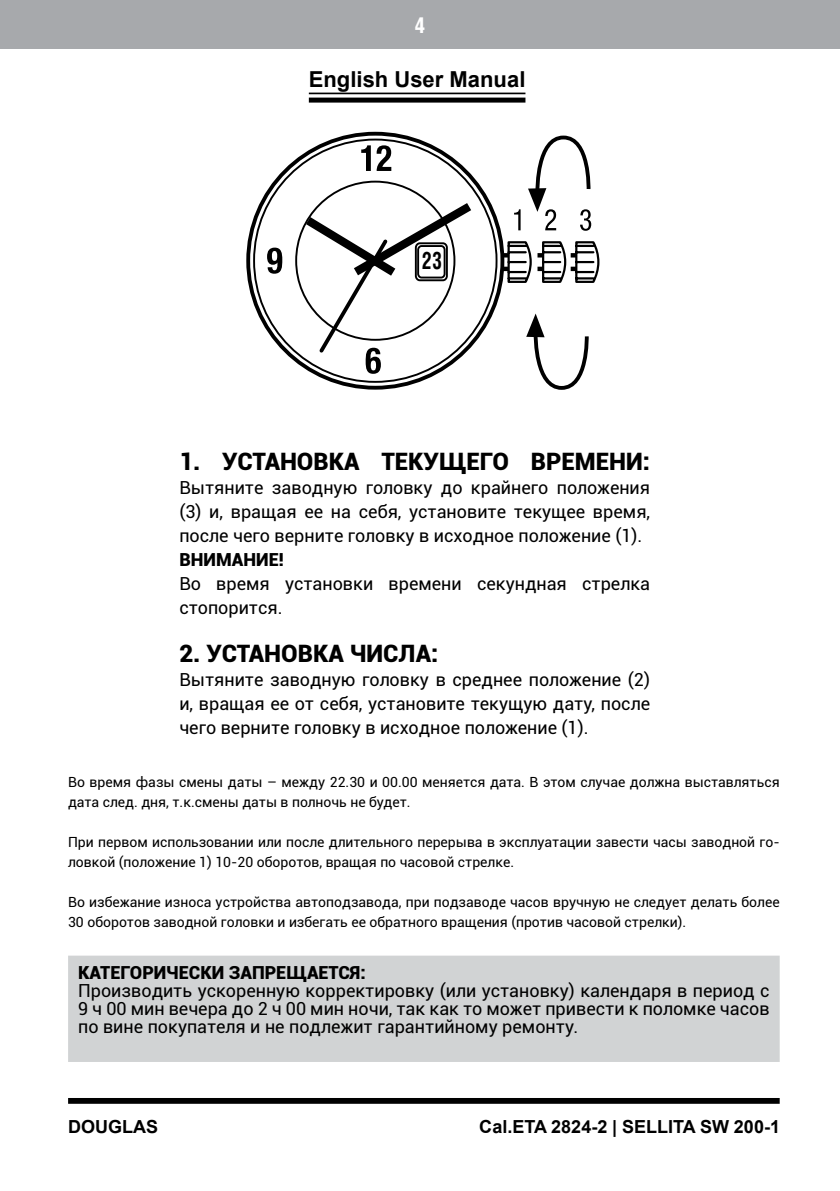
<style>
.page{position:relative;width:840px;height:1191px;background:#fff}
.page>*{position:absolute;margin:0;border:0;box-sizing:border-box;transform-origin:0 0}
.t1{font:700 24.2px "Helios Cond";color:#000;scale:.84 1}
.t2{font:900 24px "Roboto";color:#000}
.t3{font:700 22px "Arial";color:#000}
.t4{font:700 22px "Helios Cond";color:#fff}
.t5{font:18px/24px "Roboto";color:#000;text-align:justify}
.t6{font:700 18px "Arial";color:#000}
.t7{font:900 18px "Roboto";color:#000}
.t8{font:14px/20px "Roboto";color:#000}
</style>
<div class="page">
<div style="left:0;top:0;width:839px;height:48px;background:#a7a9ac"></div>
<div style="left:68px;top:1098px;width:711px;height:5px;border:2px solid #000"></div>
<hr style="left:309px;top:93px;width:216px;height:1px;background:#000">
<div style="left:309px;top:98px;width:216px;height:5px;background:#000"></div>
<svg style="left:502px;top:239px;width:98px;height:45px"></svg>
<svg style="left:361px;top:145px;width:9px;height:26px"></svg>
<svg style="left:376px;top:145px;width:15px;height:26px"></svg>
<svg style="left:267px;top:248px;width:15px;height:26px"></svg>
<svg style="left:514px;top:209px;width:6px;height:21px"></svg>
<svg style="left:306px;top:203px;width:165px;height:171px"></svg>
<svg style="left:528px;top:135px;width:64px;height:96px"></svg>
<svg style="left:526px;top:313px;width:63px;height:77px"></svg>
<div style="left:414px;top:242px;width:33px;height:39px;border:2px solid #000;border-radius:4px"></div>
<div style="left:417px;top:245px;width:28px;height:33px;border:2px solid #000;border-radius:4px"></div>
<div style="left:73px;top:960px;width:701px;height:97px;background:#d1d3d4"></div>
<div style="left:68px;top:955px;width:711px;height:107px;border:10px solid #d1d3d4"></div>
<p class="t4" style="left:414px;top:13px;width:12px">4</p>
<p class="t3" style="left:309px;top:64px;width:218px">English User Manual</p>
<h1 class="t1" style="left:421px;top:247px;width:25px">23</h1>
<h2 class="t2" style="left:179px;top:444px;width:75px">1. Установка</h2>
<h2 class="t2" style="left:381px;top:444px;width:16px">теку</h2>
<h2 class="t2" style="left:439px;top:444px;width:42px">щего</h2>
<h2 class="t2" style="left:530px;top:444px;width:17px">времени</h2>
<h2 class="t2" style="left:642px;top:444px;width:9px">:</h2>
<p class="t5" style="left:179px;top:474px;width:472px">Вытяните заводную головку до крайнего положения (3) и, вращая ее на себя, установите текущее время, после чего верните головку в исходное положение (1).</p>
<p class="t7" style="left:179px;top:546px;width:106px">ВНИМАНИЕ!</p>
<p class="t5" style="left:179px;top:570px;width:472px">Во время установки времени секундная стрелка стопорится.</p>
<h2 class="t2" style="left:179px;top:636px;width:59px">2. Установка</h2>
<h2 class="t2" style="left:349px;top:636px;width:17px">числа</h2>
<h2 class="t2" style="left:431px;top:636px;width:9px">:</h2>
<p class="t5" style="left:179px;top:666px;width:472px">Вытяните заводную головку в среднее положение (2) и, вращая ее от себя, установите текущую дату, после чего верните головку в исходное положение (1).</p>
<p class="t8" style="left:68px;top:771px;width:712px">Во время фазы смены даты – между 22.30 и 00.00 меняется дата. В этом случае должна выставляться дата след. дня, т.к.смены даты в полночь не будет.</p>
<p class="t8" style="left:68px;top:831px;width:712px">При первом использовании или после длительного перерыва в эксплуатации завести часы заводной го&shy;ловкой (положение 1) 10- 20 оборотов, вращая по часовой стрелке.</p>
<p class="t8" style="left:68px;top:891px;width:712px">Во избежание износа устройства автоподзавода, при подзаводе часов вручную не следует делать более<br>30 оборотов заводной головки и избегать ее обратного вращения (против часовой стрелки).</p>
<p class="t7" style="left:78px;top:960px;width:289px">КАТЕГОРИЧЕСКИ ЗАПРЕЩАЕТСЯ:</p>
<p class="t5" style="left:78px;top:981px;width:692px;line-height:18px">Производить ускоренную корректировку (или установку) календаря в период с 9 ч 00 мин вечера до 2 ч 00 мин ночи, так как то может привести к поломке часов по вине покупателя и не подлежит гарантийному ремонту.</p>
<p class="t6" style="left:68px;top:1114px;width:91px">DOUGLAS</p>
<p class="t6" style="left:479px;top:1114px;width:302px">Cal.ETA 2824-2 | SELLITA SW 200-1</p>
</div>
